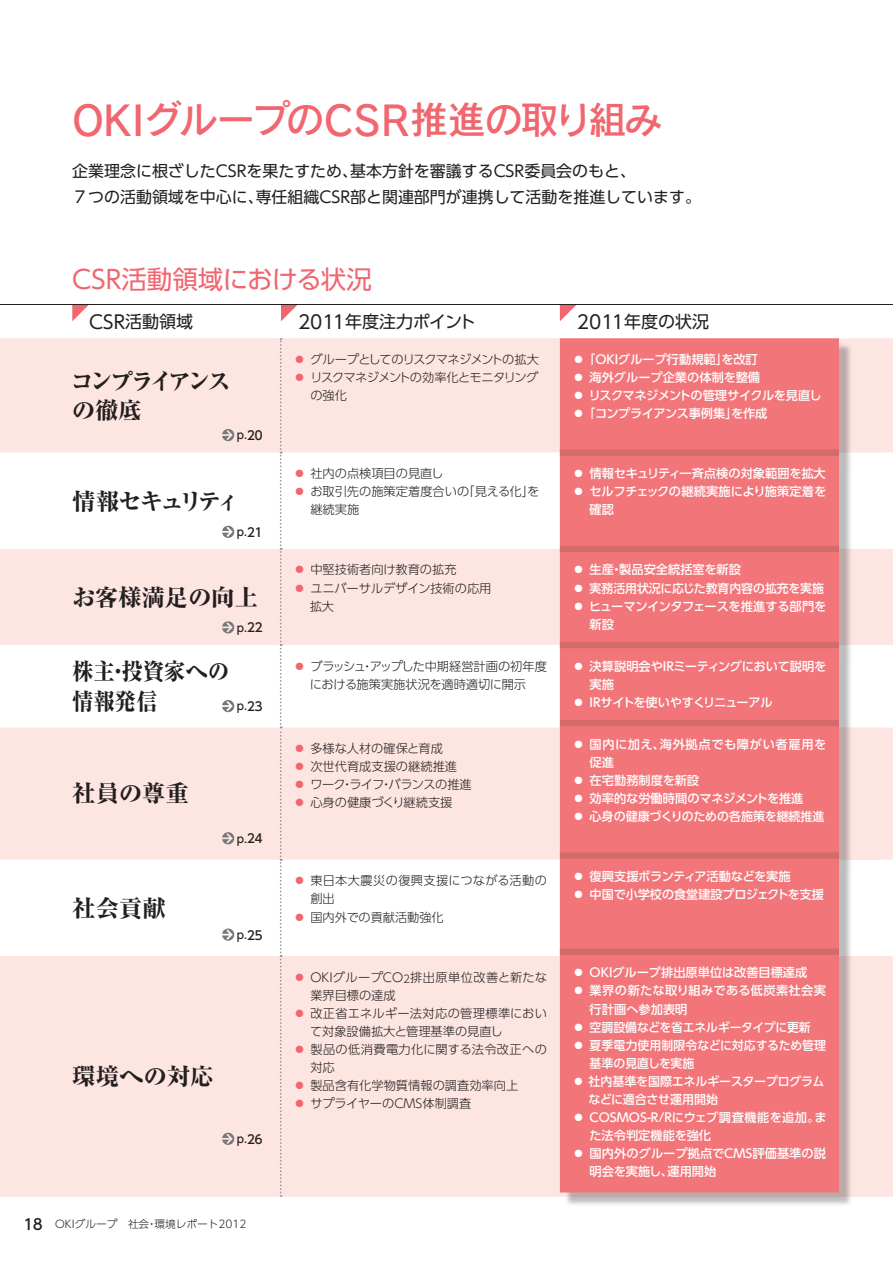
<style>
.page{position:relative;width:893px;height:1263px;background:#fff}
.page>*{position:absolute;margin:0;border:0;box-sizing:border-box;transform-origin:0 0}
.t1{font:38.25px "Rodin Pro DB";letter-spacing:-.07em;color:#f1666f}
.t2{font:25.5px "UD Shin Go Pro";color:#f1666f}
.t3{font:800 23.4px "Ryumin Pro";color:#231f20}
.t4{font:800 23.4px/29.2px "Ryumin Pro";color:#231f20;scale:.91 1}
.t5{font:800 23.4px/29.2px "Ryumin Pro";letter-spacing:-.135em;color:#231f20}
.t6{font:800 23.4px "Ryumin Pro";letter-spacing:-.13em;color:#231f20}
.t7{font:16.95px "UD Shin Go Pro";color:#231f20}
.t8{font:16.95px "UD Shin Go Pro";letter-spacing:-.025em;color:#231f20}
.t9{font:15.9px/25.5px "UD Shin Go Pro";color:#231f20}
.t10{font:500 12.15px/18px "UD Shin Go Pro";color:#fff}
.t11{font:300 12.15px/18px "UD Shin Go Pro";color:#231f20}
.t12{font:300 12.15px "UD Shin Go Pro";letter-spacing:-.065em;color:#231f20}
.t13{font:300 12.15px "UD Shin Go Pro";letter-spacing:.03em;color:#231f20}
.t14{font:300 12.15px "UD Shin Go Pro";letter-spacing:.025em;color:#231f20}
.t15{font:500 12.15px "UD Shin Go Pro";letter-spacing:-.025em;color:#fff}
.t16{font:300 12.15px "UD Shin Go Pro";letter-spacing:.04em;color:#231f20}
.t17{font:500 12.15px "UD Shin Go Pro";letter-spacing:.06em;color:#fff}
.t18{font:500 12.15px "UD Shin Go Pro";letter-spacing:.03em;color:#fff}
.t19{font:500 12.15px "UD Shin Go Pro";letter-spacing:-.02em;color:#fff}
.t20{font:500 10.95px "MO Clear Tone SG";color:#231f20}
.t21{font:300 10.65px "UD Shin Go Pro";color:#231f20}
.s1{font-size:40.35px}
.s2{font-size:18.6px}
.s3{font-size:12.3px}
.s4{color:#f1666f}
.s5{font-family:"MO Clear Tone SG";font-weight:500;font-size:14.85px}
.s6{font-weight:300}
</style>
<div class="page">
<div style="left:0;top:338px;width:893px;height:859px;background:#fde5e2"></div>
<svg style="left:0;top:453px;width:893px;height:503px"></svg>
<svg style="left:280px;top:338px;width:2px;height:859px"></svg>
<svg style="left:222px;top:429px;width:12px;height:12px"></svg>
<svg style="left:222px;top:526px;width:12px;height:12px"></svg>
<svg style="left:222px;top:621px;width:12px;height:12px"></svg>
<svg style="left:222px;top:700px;width:12px;height:12px"></svg>
<svg style="left:222px;top:832px;width:12px;height:12px"></svg>
<svg style="left:222px;top:928px;width:12px;height:13px"></svg>
<svg style="left:222px;top:1133px;width:12px;height:12px"></svg>
<div style="left:564px;top:343px;width:289px;height:863px;background:#231f20;opacity:.3"></div>
<div style="left:560px;top:338px;width:279px;height:854px;background:#f2757a"></div>
<div style="left:560px;top:449px;width:279px;height:7px;background:#d36a6c"></div>
<div style="left:560px;top:546px;width:279px;height:6px;background:#d36a6c"></div>
<div style="left:560px;top:642px;width:279px;height:6px;background:#d36a6c"></div>
<div style="left:560px;top:720px;width:279px;height:6px;background:#d36a6c"></div>
<div style="left:560px;top:852px;width:279px;height:7px;background:#d36a6c"></div>
<div style="left:560px;top:948px;width:279px;height:7px;background:#d36a6c"></div>
<svg style="left:72px;top:305px;width:17px;height:16px"></svg>
<svg style="left:281px;top:305px;width:16px;height:16px"></svg>
<svg style="left:560px;top:305px;width:16px;height:16px"></svg>
<hr style="left:0;top:304px;width:893px;height:1px;background:#231f20">
<h1 class="t1" style="left:72px;top:94px;width:592px"><span class="s1">OKI</span>グループの<span class="s1">CSR</span>推進の取り組み</h1>
<h3 class="t9" style="left:72px;top:158px;width:630px">企業理念に根ざしたCSRを果たすため、基本方針を審議するCSR委員会のもと、<br>７つの活動領域を中心に、専任組織CSR部と関連部門が連携して活動を推進しています。</h3>
<h2 class="t2" style="left:72px;top:259px;width:301px">CSR活動領域における状況</h2>
<h3 class="t7" style="left:89px;top:308px;width:105px"><span class="s2">CSR</span>活動領域</h3>
<h3 class="t8" style="left:298px;top:308px;width:179px"><span class="s2">2011</span>年度注力ポイント</h3>
<h3 class="t7" style="left:577px;top:308px;width:134px"><span class="s2">2011</span>年度の状況</h3>
<h3 class="t5" style="left:71px;top:365px;width:162px">コンプライアンスの徹底</h3>
<p class="t20" style="left:237px;top:428px;width:27px">p.<span class="s3">20</span></p>
<h3 class="t6" style="left:72px;top:482px;width:169px">情報セキュリティ</h3>
<p class="t20" style="left:237px;top:524px;width:27px">p.<span class="s3">21</span></p>
<h3 class="t3" style="left:72px;top:579px;width:187px">お客様満足の向上</h3>
<p class="t20" style="left:237px;top:620px;width:27px">p.<span class="s3">22</span></p>
<p class="t12" style="left:293px;top:349px;width:247px"><span class="s4">◦</span> グループとしてのリスクマネジメントの拡大</p>
<p class="t12" style="left:293px;top:368px;width:246px"><span class="s4">◦</span> リスクマネジメントの効率化とモニタリング</p>
<p class="t11" style="left:310px;top:386px;width:38px">の強化</p>
<p class="t11" style="left:293px;top:464px;width:151px"><span class="s4">◦</span> 社内の点検項目の見直し</p>
<p class="t11" style="left:293px;top:482px;width:247px"><span class="s4">◦</span> お取引先の施策定着度合いの「見える化」を</p>
<p class="t11" style="left:310px;top:500px;width:50px">継続実施</p>
<p class="t11" style="left:293px;top:560px;width:165px"><span class="s4">◦</span> 中堅技術者向け教育の拡充</p>
<p class="t11" style="left:293px;top:578px;width:200px"><span class="s4">◦</span> ユニバーサルデザイン技術の応用</p>
<p class="t11" style="left:310px;top:596px;width:26px">拡大</p>
<h3 class="t4" style="left:72px;top:655px;width:174px">株主・投資家への情報発信</h3>
<p class="t11" style="left:310px;top:657px;width:238px;text-indent:-17px"><span class="s4">◦</span> ブラッシュ・アップした中期経営計画の初年度における施策実施状況を適時適切に開示　</p>
<p class="t20" style="left:237px;top:699px;width:27px">p.<span class="s3">23</span></p>
<h3 class="t3" style="left:72px;top:775px;width:118px">社員の尊重</h3>
<h3 class="t3" style="left:72px;top:890px;width:95px">社会貢献</h3>
<p class="t20" style="left:237px;top:831px;width:27px">p.<span class="s3">24</span></p>
<p class="t20" style="left:237px;top:927px;width:27px">p.<span class="s3">25</span></p>
<h3 class="t3" style="left:72px;top:1058px;width:143px">環境への対応</h3>
<p class="t20" style="left:237px;top:1131px;width:27px">p.<span class="s3">26</span></p>
<p class="t21" style="left:24px;top:1215px;width:224px"><span class="s5">18</span> OKIグループ　社会・環境レポート2012</p>
<p class="t11" style="left:293px;top:739px;width:180px"><span class="s4">◦</span> 多様な人材の確保と育成<br><span class="s4">◦</span> 次世代育成支援の継続推進<span class="s4">◦</span> ワーク・ライフ・バランスの推進<span class="s4">◦</span> 心身の健康づくり継続支援</p>
<p class="t16" style="left:293px;top:871px;width:255px"><span class="s4">◦</span> 東日本大震災の復興支援につながる活動の</p>
<p class="t11" style="left:310px;top:889px;width:26px">創出</p>
<p class="t11" style="left:293px;top:907px;width:152px"><span class="s4">◦</span> 国内外での貢献活動強化</p>
<p class="t14" style="left:293px;top:967px;width:255px"><span class="s4">◦</span> OKIグループCO<sub>2</sub>排出原単位改善と新たな</p>
<p class="t11" style="left:310px;top:986px;width:87px">業界目標の達成</p>
<p class="t13" style="left:293px;top:1003px;width:255px"><span class="s4">◦</span> 改正省エネルギー法対応の管理標準におい</p>
<p class="t11" style="left:310px;top:1022px;width:194px">て対象設備拡大と管理基準の見直し</p>
<p class="t13" style="left:293px;top:1039px;width:255px"><span class="s4">◦</span> 製品の低消費電力化に関する法令改正への</p>
<p class="t11" style="left:310px;top:1058px;width:26px">対応</p>
<p class="t11" style="left:293px;top:1076px;width:226px"><span class="s4">◦</span> 製品含有化学物質情報の調査効率向上</p>
<p class="t11" style="left:293px;top:1094px;width:179px"><span class="s4">◦</span> サプライヤーのCMS体制調査</p>
<p class="t10" style="left:573px;top:350px;width:250px"><span class="s6">◦</span> 「OKIグループ行動規範」を改訂<br><span class="s6">◦</span> 海外グループ企業の体制を整備<br><span class="s6">◦</span> リスクマネジメントの管理サイクルを見直し<span class="s6">◦</span> 「コンプライアンス事例集」を作成</p>
<p class="t10" style="left:573px;top:464px;width:255px"><span class="s6">◦</span> 情報セキュリティ一斉点検の対象範囲を拡大</p>
<p class="t10" style="left:573px;top:482px;width:255px"><span class="s6">◦</span> セルフチェックの継続実施により施策定着を</p>
<p class="t10" style="left:590px;top:500px;width:26px">確認</p>
<p class="t10" style="left:573px;top:560px;width:170px"><span class="s6">◦</span> 生産・製品安全統括室を新設</p>
<p class="t10" style="left:573px;top:578px;width:253px"><span class="s6">◦</span> 実務活用状況に応じた教育内容の拡充を実施</p>
<p class="t15" style="left:573px;top:596px;width:255px"><span class="s6">◦</span> ヒューマンインタフェースを推進する部門を</p>
<p class="t10" style="left:590px;top:615px;width:26px">新設</p>
<p class="t10" style="left:573px;top:657px;width:255px"><span class="s6">◦</span> 決算説明会やIRミーティングにおいて説明を</p>
<p class="t10" style="left:590px;top:675px;width:26px">実施</p>
<p class="t19" style="left:573px;top:692px;width:202px"><span class="s6">◦</span> IRサイトを使いやすくリニューアル</p>
<p class="t17" style="left:573px;top:734px;width:255px"><span class="s6">◦</span> 国内に加え、海外拠点でも障がい者雇用を</p>
<p class="t10" style="left:590px;top:753px;width:26px">促進</p>
<p class="t10" style="left:573px;top:771px;width:128px"><span class="s6">◦</span> 在宅勤務制度を新設</p>
<p class="t10" style="left:573px;top:789px;width:232px"><span class="s6">◦</span> 効率的な労働時間のマネジメントを推進</p>
<p class="t10" style="left:573px;top:807px;width:253px"><span class="s6">◦</span> 心身の健康づくりのための各施策を継続推進</p>
<p class="t10" style="left:573px;top:867px;width:253px">◦ 復興支援ボランティア活動などを実施<br>◦ 中国で小学校の食堂建設プロジェクトを支援</p>
<p class="t10" style="left:573px;top:963px;width:236px"><span class="s6">◦</span> OKIグループ排出原単位は改善目標達成</p>
<p class="t18" style="left:573px;top:981px;width:255px"><span class="s6">◦</span> 業界の新たな取り組みである低炭素社会実</p>
<p class="t10" style="left:590px;top:999px;width:99px">行計画へ参加表明</p>
<p class="t10" style="left:573px;top:1018px;width:240px"><span class="s6">◦</span> 空調設備などを省エネルギータイプに更新</p>
<p class="t10" style="left:573px;top:1036px;width:255px"><span class="s6">◦</span> 夏季電力使用制限令などに対応するため管理</p>
<p class="t10" style="left:590px;top:1054px;width:106px">基準の見直しを実施</p>
<p class="t10" style="left:573px;top:1072px;width:253px"><span class="s6">◦</span> 社内基準を国際エネルギースタープログラム</p>
<p class="t10" style="left:573px;top:1090px;width:147px">　 などに適合させ運用開始</p>
<p class="t10" style="left:573px;top:1108px;width:255px"><span class="s6">◦</span> COSMOS-R/Rにウェブ調査機能を追加。ま</p>
<p class="t10" style="left:589px;top:1126px;width:123px">た法令判定機能を強化</p>
<p class="t10" style="left:573px;top:1144px;width:255px"><span class="s6">◦</span> 国内外のグループ拠点でCMS評価基準の説</p>
<p class="t10" style="left:590px;top:1162px;width:128px">明会を実施し、運用開始</p>
</div>
